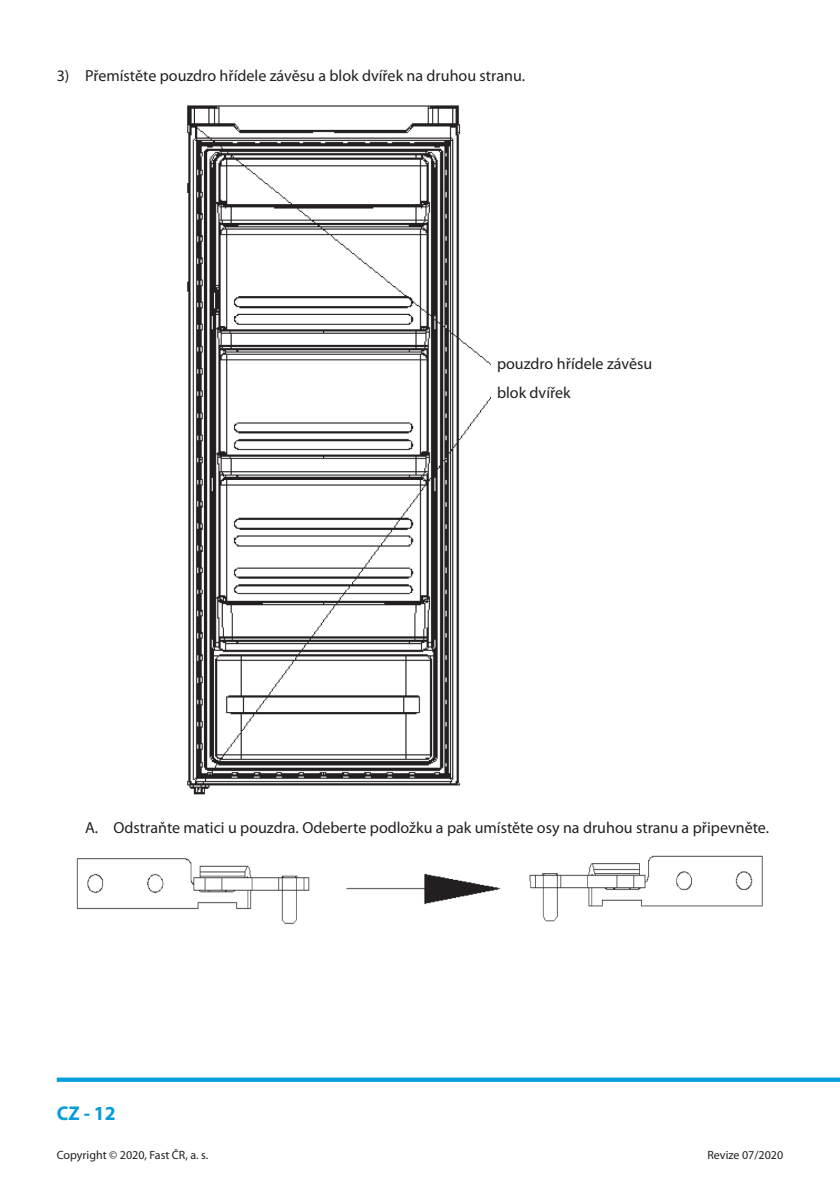
<style>
.page{position:relative;width:840px;height:1191px;background:#fff}
.page>*{position:absolute;margin:0;border:0;box-sizing:border-box;transform-origin:0 0}
.t1{font:700 20px "Myriad Pro";color:#069ddc}
.Odsadený_5_-_8_BODY{font:16px/28.8px "Myriad Pro";color:#231f20}
.Odsadený_5_-_8{font:16px "Myriad Pro";color:#231f20}
.t2{font:12px "Myriad Pro";color:#231f20}
</style>
<div class="page">
<svg style="left:57px;top:1077px;width:782px;height:4px;background:#29aae0"></svg>
<img style="left:187px;top:105px;width:303px;height:690px">
<img style="left:76px;top:855px;width:687px;height:69px">
<p class="Odsadený_5_-_8" style="left:57px;top:66px;width:469px">3) Přemístěte pouzdro hřídele závěsu a blok dvířek na druhou stranu.</p>
<p class="Odsadený_5_-_8_BODY" style="left:496px;top:349px;width:156px">pouzdro hřídele závěsu blok dvířek</p>
<p class="Odsadený_5_-_8_BODY" style="left:85px;top:813px;width:685px">A. Odstraňte matici u pouzdra. Odeberte podložku a pak umístěte osy na druhou stranu a připevněte.</p>
<p class="t1" style="left:57px;top:1099px;width:60px">CZ - 12</p>
<p class="t2" style="left:57px;top:1147px;width:153px">Copyright © 2020, Fast ČR, a. s.</p>
<p class="t2" style="left:707px;top:1147px;width:77px">Revize 07/2020</p>
</div>
